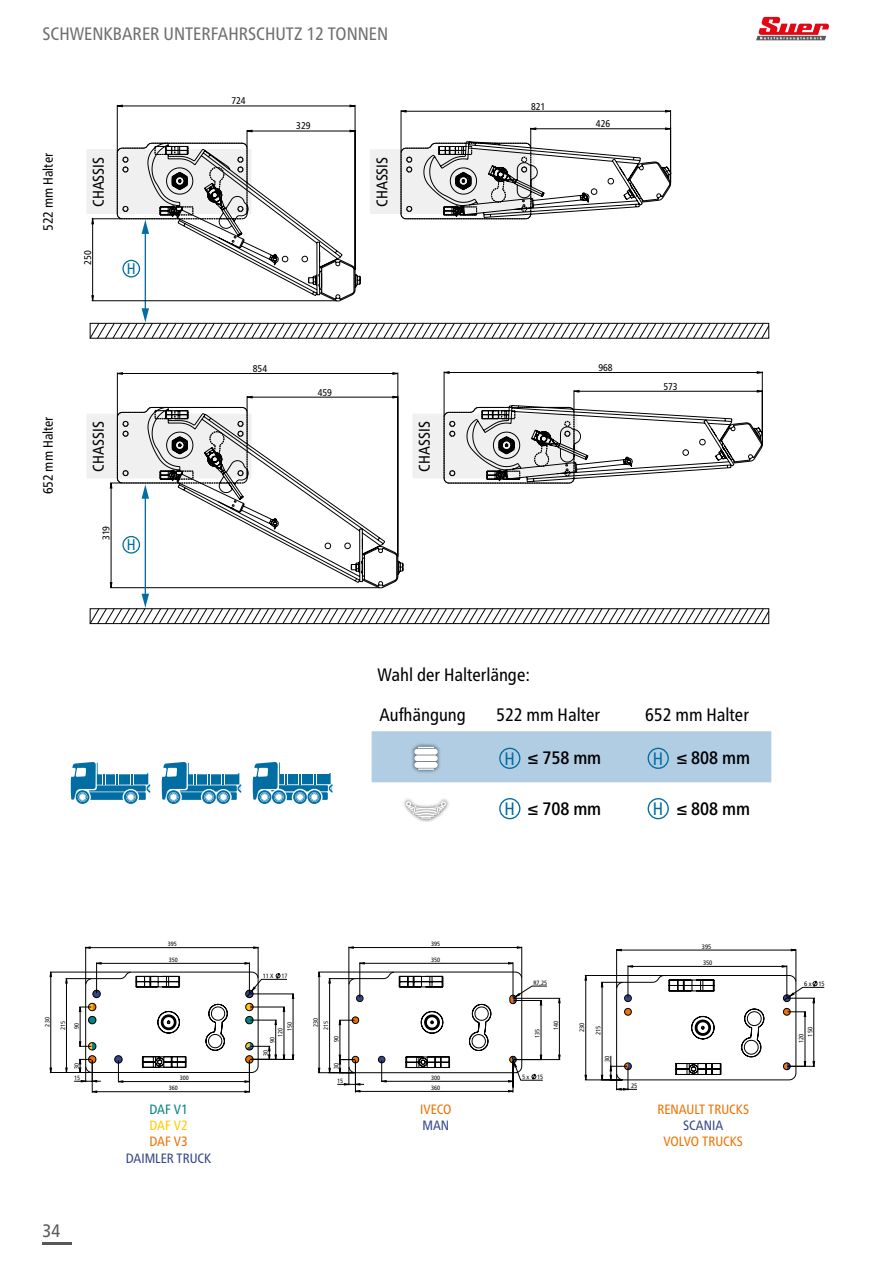
<style>
.page{position:relative;width:893px;height:1263px;background:#fff}
.page>*{position:absolute;margin:0;border:0;box-sizing:border-box;transform-origin:0 0}
.t1{font:condensed 18px "Frutiger Neue LTW1 G";color:#000}
.t2{font:condensed 18px "Frutiger Neue LTW1 G";color:#706f6f}
.t3{font:500 condensed 18px "Frutiger Neue LTW1 G";color:#000}
.t4{font:condensed 18px "Frutiger Neue LTW1 G";color:#006da3}
.t5{font:condensed 18px "Frutiger Neue LTW1 G";color:#585757}
.t6{font:condensed 15.45px "Frutiger Neue LTW1 G";color:#000}
.t7{font:condensed 15.45px "Frutiger Neue LTW1 G";color:#006da3}
.t8{font:condensed 13.5px "Frutiger Neue LTW1 G";color:#ee7203}
.t9{font:condensed 13.5px "Frutiger Neue LTW1 G";color:#000}
.t10{font:condensed 13.5px "Frutiger Neue LTW1 G";color:#344687}
.t11{font:condensed 13.5px "Frutiger Neue LTW1 G";color:#008486}
.t12{font:condensed 13.5px "Frutiger Neue LTW1 G";color:#ffca00}
.t13{font:condensed 9.75px "Frutiger Neue LTW1 G";color:#000}
.t14{font:condensed 6.45px/8.7px "Frutiger Neue LTW1 G";color:#000}
.t15{font:condensed 6.45px "Frutiger Neue LTW1 G";color:#000;scale:1.04 1}
.t16{font:condensed 6.15px/8.2px "Frutiger Neue LTW1 G";color:#000}
</style>
<div class="page">
<svg style="left:756px;top:17px;width:73px;height:23px"></svg>
<hr style="left:43px;top:1242px;width:29px;height:2px;background:#585757">
<div style="left:402px;top:797px;width:48px;height:25px;background:#000;opacity:.75"></div>
<svg style="left:406px;top:801px;width:40px;height:18px"></svg>
<div style="left:372px;top:731px;width:399px;height:51px;background:#b1cde4"></div>
<div style="left:414px;top:755px;width:24px;height:6px;background:#fff;border-radius:3px"></div>
<div style="left:414px;top:762px;width:24px;height:6px;background:#fff;border-radius:3px"></div>
<div style="left:499px;top:748px;width:21px;height:21px;border:1px solid #006da3;border-radius:50%"></div>
<div style="left:499px;top:798px;width:21px;height:21px;border:1px solid #006da3;border-radius:50%"></div>
<div style="left:648px;top:748px;width:21px;height:21px;border:1px solid #006da3;border-radius:50%"></div>
<div style="left:648px;top:798px;width:21px;height:21px;border:1px solid #006da3;border-radius:50%"></div>
<div style="left:412px;top:414px;width:166px;height:64px;background:#f0f0f0"></div>
<div style="left:86px;top:414px;width:166px;height:64px;background:#f0f0f0"></div>
<hr style="left:145px;top:231px;width:1px;height:80px;background:#006da3">
<svg style="left:90px;top:308px;width:679px;height:31px"></svg>
<div style="left:86px;top:149px;width:165px;height:65px;background:#f0f0f0"></div>
<svg style="left:92px;top:105px;width:269px;height:196px"></svg>
<div style="left:370px;top:149px;width:165px;height:65px;background:#f0f0f0"></div>
<svg style="left:401px;top:110px;width:270px;height:109px"></svg>
<hr style="left:398px;top:372px;width:1px;height:185px;background:#000">
<svg style="left:444px;top:371px;width:319px;height:113px"></svg>
<hr style="left:145px;top:496px;width:1px;height:100px;background:#006da3">
<svg style="left:110px;top:372px;width:288px;height:216px"></svg>
<svg style="left:90px;top:594px;width:679px;height:30px"></svg>
<div style="left:122px;top:536px;width:18px;height:18px;border:1px solid #006da3;border-radius:50%"></div>
<hr style="left:92px;top:1060px;width:1px;height:32px;background:#000">
<hr style="left:249px;top:1060px;width:1px;height:32px;background:#000">
<svg style="left:92px;top:1090px;width:158px;height:3px"></svg>
<svg style="left:50px;top:946px;width:244px;height:137px"></svg>
<hr style="left:360px;top:962px;width:1px;height:35px;background:#000">
<hr style="left:513px;top:962px;width:1px;height:35px;background:#000">
<hr style="left:349px;top:947px;width:1px;height:37px;background:#000">
<hr style="left:521px;top:947px;width:1px;height:31px;background:#000">
<svg style="left:359px;top:962px;width:154px;height:2px"></svg>
<svg style="left:348px;top:946px;width:174px;height:3px"></svg>
<svg style="left:318px;top:971px;width:243px;height:122px"></svg>
<hr style="left:616px;top:949px;width:1px;height:39px;background:#000">
<hr style="left:796px;top:949px;width:1px;height:32px;background:#000">
<svg style="left:616px;top:949px;width:180px;height:2px"></svg>
<svg style="left:584px;top:965px;width:241px;height:125px"></svg>
<svg style="left:253px;top:762px;width:80px;height:42px"></svg>
<svg style="left:71px;top:762px;width:79px;height:42px"></svg>
<svg style="left:162px;top:762px;width:79px;height:42px"></svg>
<h1 class="t2" style="left:43px;top:23px;width:347px">SCHWENKBARER UNTERFAHRSCHUTZ 12 TONNEN</h1>
<h3 class="t9" style="left:40px;top:231px;width:79px;rotate:-90deg">522 mm Halter</h3>
<h2 class="t6" style="left:89px;top:207px;width:51px;rotate:-90deg">CHASSIS</h2>
<h3 class="t13" style="left:82px;top:264px;width:16px;rotate:-90deg">250</h3>
<h2 class="t7" style="left:127px;top:259px;width:10px">H</h2>
<h3 class="t13" style="left:231px;top:95px;width:16px">724</h3>
<h3 class="t13" style="left:296px;top:120px;width:16px">329</h3>
<h2 class="t6" style="left:373px;top:207px;width:51px;rotate:-90deg">CHASSIS</h2>
<h3 class="t9" style="left:40px;top:494px;width:79px;rotate:-90deg">652 mm Halter</h3>
<h3 class="t13" style="left:253px;top:363px;width:16px">854</h3>
<h3 class="t13" style="left:318px;top:386px;width:16px">459</h3>
<h2 class="t6" style="left:89px;top:471px;width:51px;rotate:-90deg">CHASSIS</h2>
<h2 class="t6" style="left:415px;top:471px;width:51px;rotate:-90deg">CHASSIS</h2>
<h3 class="t13" style="left:100px;top:540px;width:16px;rotate:-90deg">319</h3>
<h2 class="t7" style="left:127px;top:535px;width:10px">H</h2>
<h3 class="t13" style="left:531px;top:101px;width:16px">821</h3>
<h3 class="t13" style="left:596px;top:118px;width:16px">426</h3>
<h3 class="t13" style="left:598px;top:362px;width:16px">968</h3>
<h3 class="t13" style="left:663px;top:381px;width:16px">573</h3>
<p class="t16" style="left:43px;top:1026px;width:11px;rotate:-90deg">230</p>
<p class="t16" style="left:59px;top:1030px;width:11px;rotate:-90deg">215</p>
<p class="t16" style="left:72px;top:1029px;width:8px;rotate:-90deg">90</p>
<p class="t16" style="left:72px;top:1069px;width:8px;rotate:-90deg">30</p>
<p class="t16" style="left:74px;top:1073px;width:8px">15</p>
<h1 class="t5" style="left:43px;top:1220px;width:19px">34</h1>
<p class="t16" style="left:168px;top:940px;width:11px">395</p>
<p class="t16" style="left:169px;top:956px;width:11px">350</p>
<p class="t16" style="left:180px;top:1074px;width:11px">300</p>
<p class="t16" style="left:169px;top:1084px;width:11px">360</p>
<h3 class="t11" style="left:149px;top:1101px;width:40px">DAF V1</h3>
<h3 class="t12" style="left:149px;top:1117px;width:40px">DAF V2</h3>
<h3 class="t8" style="left:149px;top:1134px;width:40px">DAF V3</h3>
<h3 class="t10" style="left:126px;top:1150px;width:87px">DAIMLER TRUCK</h3>
<h1 class="t1" style="left:378px;top:664px;width:154px">Wahl der Halterlänge:</h1>
<h1 class="t1" style="left:379px;top:704px;width:88px">Aufhängung</h1>
<h1 class="t1" style="left:496px;top:704px;width:105px">522 mm Halter</h1>
<h1 class="t1" style="left:645px;top:704px;width:105px">652 mm Halter</h1>
<h1 class="t3" style="left:528px;top:747px;width:75px">≤ 758 mm</h1>
<h1 class="t3" style="left:677px;top:747px;width:75px">≤ 808 mm</h1>
<h1 class="t3" style="left:528px;top:798px;width:75px">≤ 708 mm</h1>
<h1 class="t3" style="left:677px;top:798px;width:75px">≤ 808 mm</h1>
<h1 class="t4" style="left:504px;top:748px;width:12px">H</h1>
<h1 class="t4" style="left:504px;top:798px;width:12px">H</h1>
<h1 class="t4" style="left:653px;top:748px;width:12px">H</h1>
<h1 class="t4" style="left:653px;top:798px;width:12px">H</h1>
<p class="t16" style="left:431px;top:940px;width:11px">395</p>
<p class="t14" style="left:702px;top:942px;width:11px">395</p>
<p class="t16" style="left:431px;top:955px;width:11px">350</p>
<p class="t14" style="left:703px;top:958px;width:11px">350</p>
<p class="t16" style="left:263px;top:972px;width:12px">11 X</p>
<p class="t16" style="left:281px;top:972px;width:8px">17</p>
<p class="t16" style="left:533px;top:978px;width:15px">R7,25</p>
<p class="t15" style="left:804px;top:980px;width:21px">6 x 15</p>
<p class="t16" style="left:285px;top:1031px;width:11px;rotate:-90deg">150</p>
<p class="t16" style="left:268px;top:1037px;width:11px;text-indent:-5px;rotate:-90deg">90<br>120</p>
<p class="t16" style="left:310px;top:1030px;width:14px;line-height:10.5px;text-align:center;rotate:-90deg">230<br>215</p>
<p class="t16" style="left:332px;top:1042px;width:8px;rotate:-90deg">90</p>
<p class="t16" style="left:533px;top:1038px;width:11px;rotate:-90deg">135</p>
<p class="t16" style="left:552px;top:1030px;width:11px;rotate:-90deg">140</p>
<p class="t14" style="left:578px;top:1032px;width:11px;rotate:-90deg">230</p>
<p class="t14" style="left:594px;top:1035px;width:11px;rotate:-90deg">215</p>
<p class="t14" style="left:797px;top:1036px;width:11px;text-indent:-7px;rotate:-90deg">120<br>150</p>
<p class="t16" style="left:262px;top:1056px;width:8px;rotate:-90deg">30</p>
<p class="t16" style="left:332px;top:1069px;width:8px;rotate:-90deg">30</p>
<p class="t14" style="left:603px;top:1062px;width:8px;rotate:-90deg">30</p>
<p class="t16" style="left:337px;top:1077px;width:8px">15</p>
<p class="t16" style="left:431px;top:1073px;width:11px">300</p>
<p class="t16" style="left:431px;top:1084px;width:11px">360</p>
<p class="t16" style="left:522px;top:1072px;width:9px">5 x</p>
<p class="t16" style="left:537px;top:1072px;width:8px">15</p>
<p class="t14" style="left:631px;top:1081px;width:8px">25</p>
<h3 class="t8" style="left:420px;top:1101px;width:33px">IVECO</h3>
<h3 class="t10" style="left:422px;top:1117px;width:28px">MAN</h3>
<h3 class="t8" style="left:657px;top:1101px;width:93px">RENAULT TRUCKS</h3>
<h3 class="t10" style="left:683px;top:1117px;width:41px">SCANIA</h3>
<h3 class="t8" style="left:663px;top:1134px;width:81px">VOLVO TRUCKS</h3>
</div>
